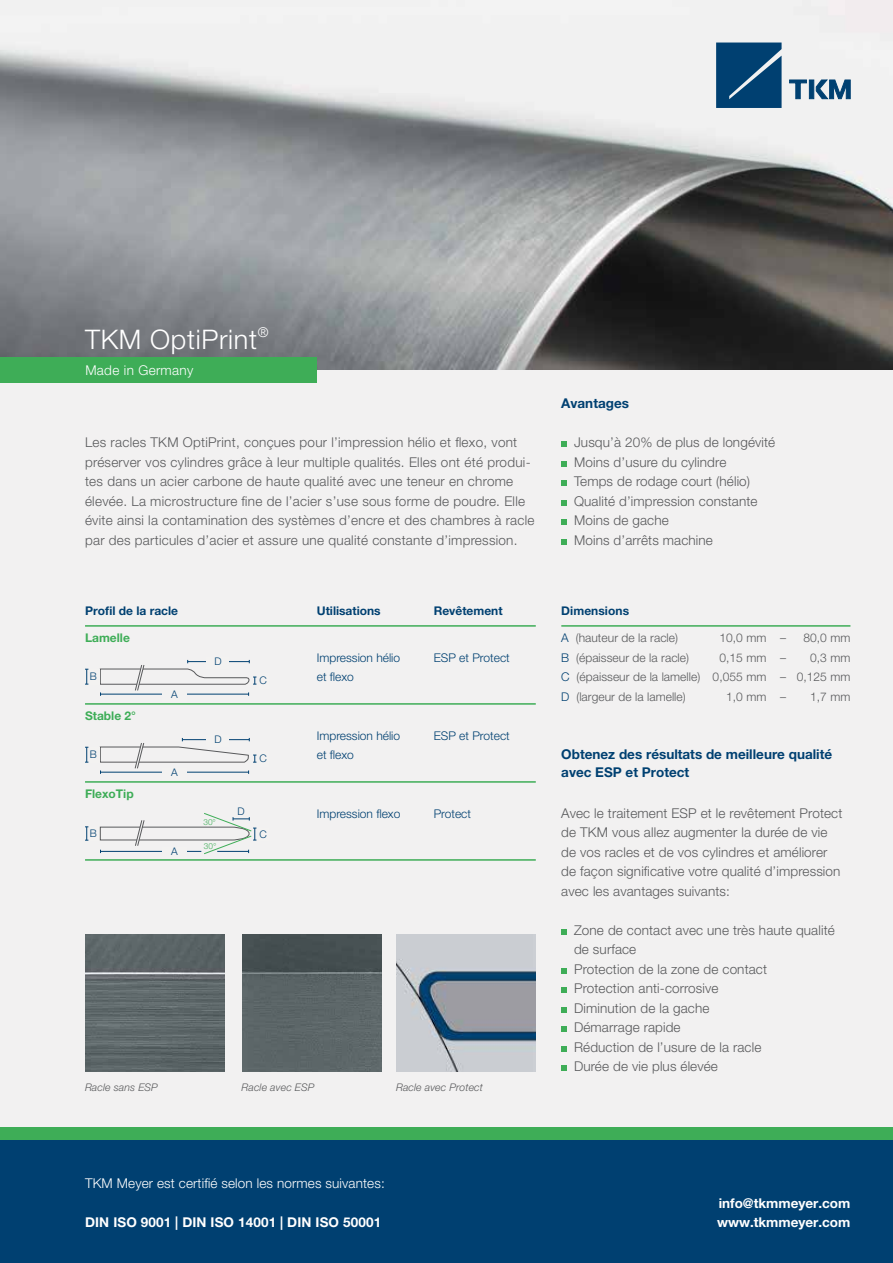
<style>
.page{position:relative;width:893px;height:1263px;background:#fff}
.page>*{position:absolute;margin:0;border:0;box-sizing:border-box;transform-origin:0 0}
.t1{font:300 27px "Helvetica Neue LT Pro";letter-spacing:.025em;color:#fff}
.t2{font:300 13.5px/19.5px "Helvetica Neue LT Pro";letter-spacing:.01em;color:#58595b}
.t3{font:700 13.5px/19.5px "Helvetica Neue LT Pro";letter-spacing:.005em;color:#fff}
.t4{font:700 13.5px/18px "Helvetica Neue LT Pro";color:#004071}
.t5{font:300 13.5px "Helvetica Neue LT Pro";letter-spacing:.01em;color:#fff}
.t6{font:300 12px/19.5px "Helvetica Neue LT Pro";letter-spacing:.005em;color:#58595b;text-align:right}
.t7{font:300 12px/19.5px "Helvetica Neue LT Pro";color:#004071}
.t8{font:700 12px "Helvetica Neue LT Pro";color:#004071}
.t9{font:700 12px "Helvetica Neue LT Pro";color:#3ead57}
.t10{font:italic 300 10.5px "Helvetica Neue LT Pro";letter-spacing:.01em;color:#58595b}
.t11{font:300 10.5px "Helvetica Neue LT Pro";color:#004071}
.t12{font:300 8.25px "Helvetica Neue LT Pro";color:#3ead57}
.s1{color:#004071}
</style>
<div class="page">
<div style="left:0;top:370px;width:893px;height:757px;background:#f2f1f1"></div>
<div style="left:0;top:1140px;width:893px;height:123px;background:#004071"></div>
<div style="left:0;top:1127px;width:893px;height:13px;background:#3ead57"></div>
<img style="left:0;top:0;width:893px;height:370px">
<svg style="left:716px;top:43px;width:66px;height:65px;background:#104c79"></svg>
<svg style="left:789px;top:80px;width:61px;height:19px"></svg>
<img style="left:242px;top:935px;width:139px;height:137px">
<img style="left:85px;top:935px;width:140px;height:137px">
<img style="left:396px;top:935px;width:140px;height:137px">
<svg style="left:561px;top:441px;width:6px;height:6px"></svg>
<svg style="left:561px;top:461px;width:6px;height:6px"></svg>
<svg style="left:561px;top:480px;width:6px;height:6px"></svg>
<svg style="left:561px;top:500px;width:6px;height:6px"></svg>
<svg style="left:561px;top:519px;width:6px;height:6px"></svg>
<svg style="left:561px;top:539px;width:6px;height:6px"></svg>
<hr style="left:85px;top:625px;width:451px;height:2px;background:#3ead57">
<hr style="left:85px;top:703px;width:451px;height:2px;background:#3ead57">
<hr style="left:85px;top:781px;width:451px;height:2px;background:#3ead57">
<hr style="left:85px;top:859px;width:451px;height:2px;background:#3ead57">
<div style="left:162px;top:690px;width:25px;height:11px;background:#f3f2f1"></div>
<div style="left:207px;top:658px;width:22px;height:11px;background:#f3f2f1"></div>
<div style="left:260px;top:673px;width:9px;height:15px;background:#f3f2f1"></div>
<svg style="left:100px;top:660px;width:156px;height:36px"></svg>
<svg style="left:85px;top:669px;width:3px;height:16px"></svg>
<div style="left:90px;top:669px;width:9px;height:15px;background:#f3f2f1"></div>
<hr style="left:561px;top:625px;width:289px;height:2px;background:#3ead57">
<div style="left:162px;top:768px;width:25px;height:11px;background:#f3f2f1"></div>
<div style="left:207px;top:736px;width:22px;height:11px;background:#f3f2f1"></div>
<div style="left:260px;top:751px;width:9px;height:15px;background:#f3f2f1"></div>
<svg style="left:100px;top:738px;width:156px;height:36px"></svg>
<svg style="left:85px;top:747px;width:3px;height:16px"></svg>
<div style="left:90px;top:747px;width:9px;height:15px;background:#f3f2f1"></div>
<div style="left:162px;top:847px;width:25px;height:11px;background:#f3f2f1"></div>
<div style="left:260px;top:828px;width:9px;height:12px;background:#f3f2f1"></div>
<svg style="left:85px;top:826px;width:3px;height:15px"></svg>
<div style="left:90px;top:827px;width:9px;height:13px;background:#f3f2f1"></div>
<svg style="left:100px;top:812px;width:156px;height:43px"></svg>
<div style="left:0;top:357px;width:317px;height:26px;background:#3ead57"></div>
<svg style="left:561px;top:929px;width:6px;height:6px"></svg>
<svg style="left:561px;top:968px;width:6px;height:6px"></svg>
<svg style="left:561px;top:987px;width:6px;height:6px"></svg>
<svg style="left:561px;top:1007px;width:6px;height:6px"></svg>
<svg style="left:561px;top:1026px;width:6px;height:6px"></svg>
<svg style="left:561px;top:1046px;width:6px;height:6px"></svg>
<svg style="left:561px;top:1065px;width:6px;height:6px"></svg>
<h1 class="t1" style="left:85px;top:323px;width:185px">TKM OptiPrint<sup>®</sup></h1>
<p class="t5" style="left:85px;top:362px;width:110px">Made in Germany</p>
<p class="t2" style="left:85px;top:432px;width:451px">Les racles TKM OptiPrint, conçues pour l’impression hélio et flexo, vont préserver vos cylindres grâce à leur multiple qualités. Elles ont été produi&shy;tes dans un acier carbone de haute qualité avec une teneur en chrome élevée. La microstructure fine de l’acier s’use sous forme de poudre. Elle évite ainsi la contamination des systèmes d’encre et des chambres à racle par des particules d’acier et assure une qualité constante d’impression.</p>
<p class="t8" style="left:85px;top:603px;width:95px">Profil de la racle</p>
<p class="t9" style="left:85px;top:631px;width:46px">Lamelle</p>
<p class="t11" style="left:90px;top:670px;width:9px">B</p>
<p class="t9" style="left:85px;top:709px;width:53px">Stable 2°</p>
<p class="t11" style="left:90px;top:748px;width:9px">B</p>
<p class="t9" style="left:85px;top:787px;width:50px">FlexoTip</p>
<p class="t11" style="left:171px;top:688px;width:8px">A</p>
<p class="t11" style="left:171px;top:766px;width:8px">A</p>
<p class="t11" style="left:214px;top:655px;width:9px">D</p>
<p class="t11" style="left:260px;top:674px;width:9px">C</p>
<p class="t11" style="left:214px;top:733px;width:9px">D</p>
<p class="t11" style="left:260px;top:752px;width:9px">C</p>
<p class="t11" style="left:238px;top:805px;width:9px">D</p>
<p class="t12" style="left:203px;top:817px;width:14px">30°</p>
<p class="t12" style="left:204px;top:841px;width:14px">30°</p>
<p class="t11" style="left:90px;top:827px;width:9px">B</p>
<p class="t11" style="left:260px;top:828px;width:9px">C</p>
<p class="t11" style="left:171px;top:845px;width:8px">A</p>
<p class="t8" style="left:317px;top:603px;width:65px">Utilisations</p>
<p class="t7" style="left:317px;top:648px;width:85px">Impression hélio et flexo</p>
<p class="t8" style="left:434px;top:603px;width:70px">Revêtement</p>
<p class="t7" style="left:434px;top:648px;width:78px">ESP et Protect</p>
<p class="t7" style="left:317px;top:726px;width:85px">Impression hélio et flexo</p>
<p class="t7" style="left:434px;top:726px;width:78px">ESP et Protect</p>
<p class="t7" style="left:317px;top:804px;width:85px">Impression flexo</p>
<p class="t7" style="left:434px;top:804px;width:39px">Protect</p>
<p class="t10" style="left:85px;top:1081px;width:74px">Racle sans ESP</p>
<p class="t10" style="left:242px;top:1081px;width:74px">Racle avec ESP</p>
<p class="t10" style="left:396px;top:1081px;width:88px">Racle avec Protect</p>
<p class="t4" style="left:561px;top:394px;width:69px">Avantages</p>
<p class="t2" style="left:574px;top:432px;width:203px">Jusqu’à 20% de plus de longévité<br>Moins d’usure du cylindre<br>Temps de rodage court (hélio)<br>Qualité d’impression constante<br>Moins de gache<br>Moins d’arrêts machine</p>
<p class="t8" style="left:561px;top:603px;width:69px">Dimensions</p>
<p class="t6" style="left:561px;top:628px;width:140px;text-align:left"><span class="s1">A</span> (hauteur de la racle)<br><span class="s1">B</span> (épaisseur de la racle)<br><span class="s1">C</span> (épaisseur de la lamelle)<br><span class="s1">D</span> (largeur de la lamelle)</p>
<p class="t6" style="left:713px;top:628px;width:55px">10,0 mm<br>0,15 mm<br>0,055 mm<br>1,0 mm</p>
<p class="t6" style="left:797px;top:628px;width:55px">80,0 mm<br>0,3 mm<br>0,125 mm<br>1,7 mm</p>
<p class="t6" style="left:780px;top:628px;width:7px;text-align:justify">– – – –</p>
<p class="t4" style="left:561px;top:745px;width:272px">Obtenez des résultats de meilleure qualité avec ESP et Protect</p>
<p class="t2" style="left:561px;top:803px;width:283px">Avec le traitement ESP et le revêtement Protect de TKM vous allez augmenter la durée de vie de vos racles et de vos cylindres et améliorer de façon significative votre qualité d’impression avec les avantages suivants:</p>
<p class="t2" style="left:574px;top:920px;width:262px">Zone de contact avec une très haute qualité de surface<br>Protection de la zone de contact<br>Protection anti-corrosive<br>Diminution de la gache<br>Démarrage rapide<br>Réduction de l’usure de la racle<br>Durée de vie plus élevée</p>
<p class="t5" style="left:85px;top:1175px;width:301px">TKM Meyer est certifié selon les normes suivantes:</p>
<p class="t3" style="left:85px;top:1212px;width:298px">DIN ISO 9001 | DIN ISO 14001 | DIN ISO 50001</p>
<p class="t3" style="left:717px;top:1193px;width:135px">info@tkmmeyer.com www.tkmmeyer.com</p>
</div>
